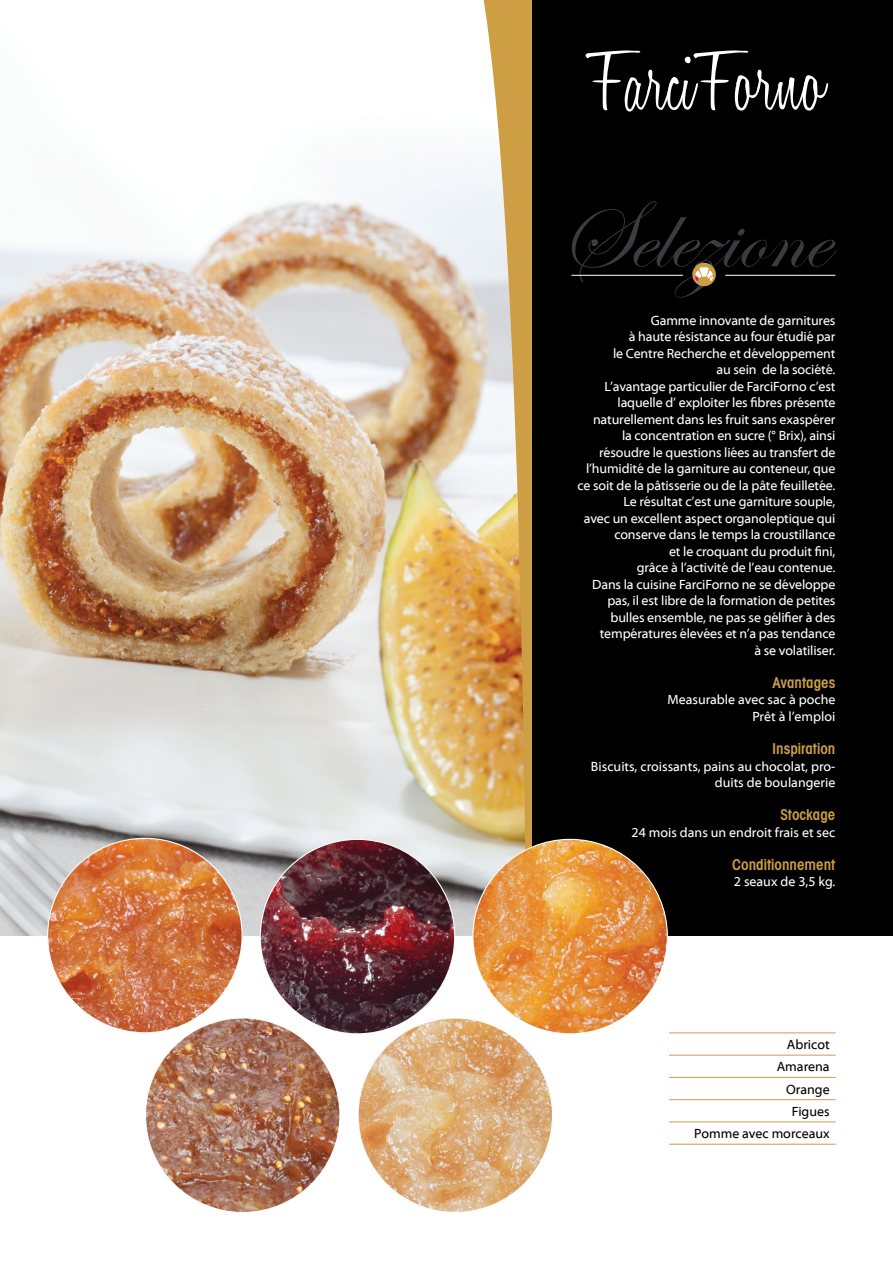
<style>
.page{position:relative;width:893px;height:1263px;background:#fff}
.page>*{position:absolute;margin:0;border:0;box-sizing:border-box;transform-origin:0 0}
.t1{font:300 90px "Honey Script";color:#fff}
.t2{font:600 condensed 15px "Avant Garde LT";color:#ce9e44}
.t3{font:13.5px/16.5px "Myriad Web Pro";letter-spacing:-.01em;color:#fff;text-align:right}
.t4{font:13.5px/22.2px "Myriad Web Pro";color:#000;text-align:right}
</style>
<div class="page">
<img style="left:0;top:156px;width:480px;height:779px">
<svg style="left:480px;top:0;width:52px;height:899px;background:#d9b77d"></svg>
<div style="left:532px;top:0;width:361px;height:1263px;background:#000"></div>
<div style="left:0;top:936px;width:893px;height:327px;background:#fff"></div>
<hr style="left:571px;top:275px;width:112px;height:1px;background:#fff">
<svg style="left:572px;top:201px;width:264px;height:97px"></svg>
<img style="left:358px;top:1018px;width:194px;height:194px;border-radius:97px">
<img style="left:260px;top:839px;width:195px;height:195px;border-radius:97px">
<img style="left:473px;top:839px;width:194px;height:195px;border-radius:97px">
<hr style="left:669px;top:1032px;width:167px;height:1px;background:#ce9e44">
<hr style="left:669px;top:1055px;width:167px;height:1px;background:#ce9e44">
<hr style="left:669px;top:1077px;width:167px;height:1px;background:#ce9e44">
<hr style="left:669px;top:1099px;width:167px;height:1px;background:#ce9e44">
<hr style="left:669px;top:1121px;width:167px;height:1px;background:#ce9e44">
<hr style="left:669px;top:1144px;width:167px;height:1px;background:#ce9e44">
<img style="left:48px;top:838px;width:194px;height:195px;border-radius:97px">
<img style="left:145px;top:1018px;width:195px;height:194px;border-radius:97px">
<h1 class="t1" style="left:587px;top:27px;width:240px">FarciForno</h1>
<p class="t3" style="left:577px;top:312px;width:259px">Gamme innovante de garnitures<br>à haute résistance au four étudié par<br>le Centre Recherche et développement<br>au sein de la société.<br>L’avantage particulier de FarciForno c’est laquelle d’ exploiter les fibres présente naturellement dans les fruit sans exaspérer<br>la concentration en sucre (° Brix), ainsi résoudre le questions liées au transfert de l’humidité de la garniture au conteneur, que ce soit de la pâtisserie ou de la pâte feuilletée.<br>Le résultat c’est une garniture souple,<br>avec un excellent aspect organoleptique qui conserve dans le temps la croustillance<br>et le croquant du produit fini,<br>grâce à l’activité de l’eau contenue.<br>Dans la cuisine FarciForno ne se développe pas, il est libre de la formation de petites bulles ensemble, ne pas se gélifier à des températures élevées et n’a pas tendance<br>à se volatiliser.</p>
<p class="t2" style="left:772px;top:673px;width:65px">Avantages</p>
<p class="t3" style="left:667px;top:692px;width:170px">Measurable avec sac à poche<br>Prêt à l’emploi</p>
<p class="t2" style="left:772px;top:739px;width:65px">Inspiration</p>
<p class="t3" style="left:591px;top:758px;width:246px">Biscuits, croissants, pains au chocolat, pro&shy;duits de boulangerie</p>
<p class="t2" style="left:780px;top:805px;width:56px">Stockage</p>
<p class="t3" style="left:632px;top:824px;width:205px">24 mois dans un endroit frais et sec</p>
<p class="t2" style="left:732px;top:855px;width:105px">Conditionnement</p>
<p class="t3" style="left:734px;top:873px;width:103px">2 seaux de 3,5 kg.</p>
<p class="t4" style="left:694px;top:1034px;width:137px">Abricot<br>Amarena<br>Orange<br>Figues<br>Pomme avec morceaux</p>
</div>
